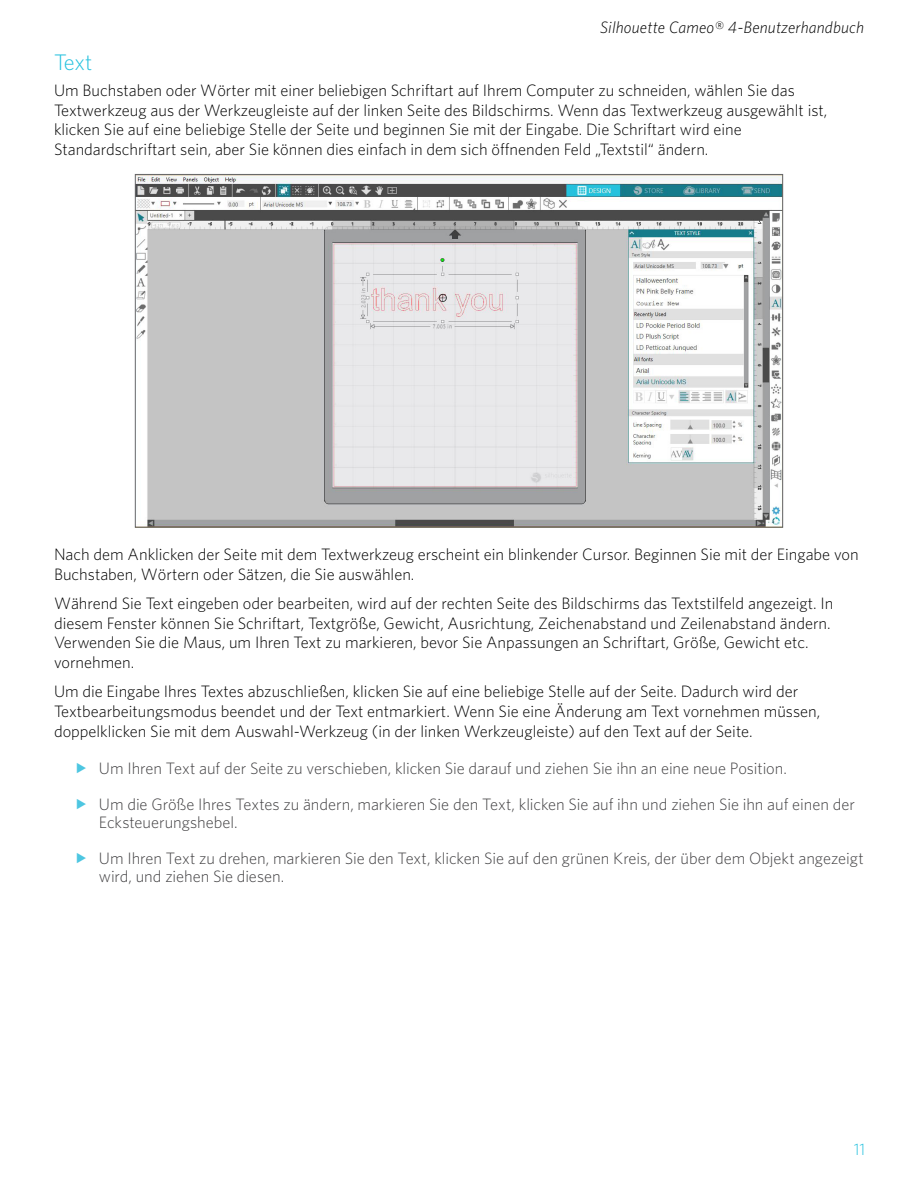
<style>
.page{position:relative;width:918px;height:1188px;background:#fff}
.page>*{position:absolute;margin:0;border:0;box-sizing:border-box;transform-origin:0 0}
.t1{font:300 22.5px "Whitney";color:#25c1de}
.t2{font:300 16.5px/19.8px "Whitney";color:#000}
.t3{font:300 16.5px/36px "Whitney";letter-spacing:-.005em;color:#414042}
.t4{font:italic 300 16.5px "Whitney";letter-spacing:.01em;color:#000}
.t5{font:300 16.5px "Whitney";color:#25c1de}
</style>
<div class="page">
<img style="left:137px;top:176px;width:644px;height:350px">
<p class="t4" style="left:600px;top:18px;width:265px">Silhouette Cameo® 4-Benutzerhandbuch</p>
<h1 class="t1" style="left:54px;top:49px;width:40px">Text</h1>
<p class="t2" style="left:54px;top:80px;width:775px">Um Buchstaben oder Wörter mit einer beliebigen Schriftart auf Ihrem Computer zu schneiden, wählen Sie das Textwerkzeug aus der Werkzeugleiste auf der linken Seite des Bildschirms. Wenn das Textwerkzeug ausgewählt ist, klicken Sie auf eine beliebige Stelle der Seite und beginnen Sie mit der Eingabe. Die Schriftart wird eine Standardschriftart sein, aber Sie können dies einfach in dem sich öffnenden Feld „Textstil“ ändern.</p>
<p class="t2" style="left:54px;top:544px;width:806px">Nach dem Anklicken der Seite mit dem Textwerkzeug erscheint ein blinkender Cursor. Beginnen Sie mit der Eingabe von<br>Buchstaben, Wörtern oder Sätzen, die Sie auswählen.</p>
<p class="t2" style="left:54px;top:593px;width:781px">Während Sie Text eingeben oder bearbeiten, wird auf der rechten Seite des Bildschirms das Textstilfeld angezeigt. In diesem Fenster können Sie Schriftart, Textgröße, Gewicht, Ausrichtung, Zeichenabstand und Zeilenabstand ändern.<br>Verwenden Sie die Maus, um Ihren Text zu markieren, bevor Sie Anpassungen an Schriftart, Größe, Gewicht etc. vornehmen.</p>
<p class="t2" style="left:54px;top:681px;width:768px">Um die Eingabe Ihres Textes abzuschließen, klicken Sie auf eine beliebige Stelle auf der Seite. Dadurch wird der<br>Textbearbeitungsmodus beendet und der Text entmarkiert. Wenn Sie eine Änderung am Text vornehmen müssen, doppelklicken Sie mit dem Auswahl-Werkzeug (in der linken Werkzeugleiste) auf den Text auf der Seite.</p>
<p class="t3" style="left:99px;top:750px;width:757px">Um Ihren Text auf der Seite zu verschieben, klicken Sie darauf und ziehen Sie ihn an eine neue Position.<br>Um die Größe Ihres Textes zu ändern, markieren Sie den Text, klicken Sie auf ihn und ziehen Sie ihn auf einen der</p>
<p class="t3" style="left:99px;top:804px;width:766px">Ecksteuerungshebel.<br>Um Ihren Text zu drehen, markieren Sie den Text, klicken Sie auf den grünen Kreis, der über dem Objekt angezeigt</p>
<p class="t3" style="left:99px;top:858px;width:187px">wird, und ziehen Sie diesen.</p>
<p class="t5" style="left:854px;top:1139px;width:13px">11</p>
</div>
